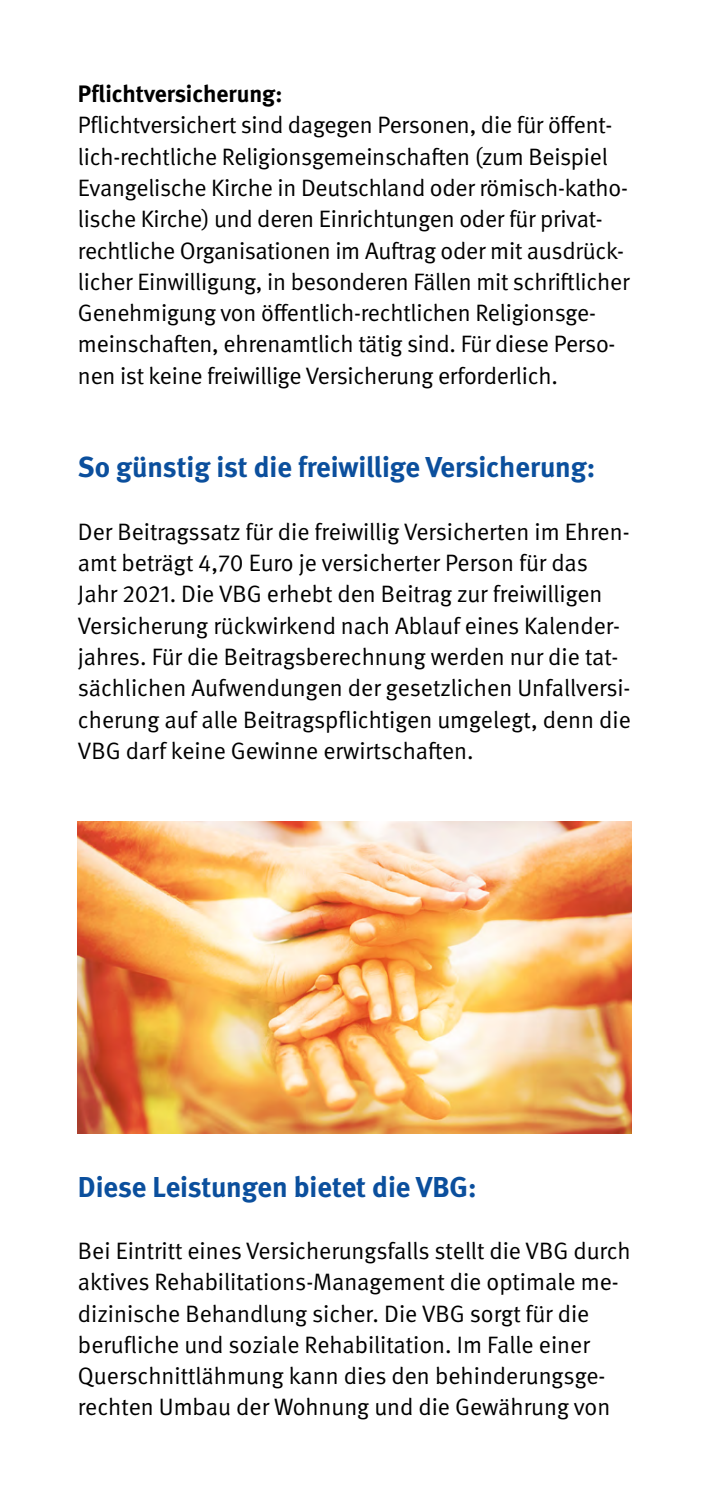
<style>
.page{position:relative;width:709px;height:1489px;background:#fff}
.page>*{position:absolute;margin:0;border:0;box-sizing:border-box;transform-origin:0 0}
.Zwischenüberschrift{font:700 28.75px "DGUV Meta";color:#0b4f9d}
.Fließtext__9_5pt{font:23.75px/31.2px "DGUV Meta";letter-spacing:-.01em;color:#000}
.Fließtext__9_5pt-2{font:700 23.75px "DGUV Meta";color:#000}
</style>
<div class="page">
<img style="left:78px;top:821px;width:553px;height:312px">
<p class="Fließtext__9_5pt-2" style="left:78px;top:80px;width:206px">Pflichtversicherung:</p>
<p class="Fließtext__9_5pt" style="left:78px;top:110px;width:553px">Pflichtversichert sind dagegen Personen, die für öffent&shy;lich-rechtliche Religionsgemeinschaften (zum Beispiel Evangelische Kirche in Deutschland oder römisch-katho&shy;lische Kirche) und deren Einrichtungen oder für privat&shy;rechtliche Organisationen im Auftrag oder mit ausdrück&shy;licher Einwilligung, in besonderen Fällen mit schriftlicher Genehmigung von öffentlich-rechtlichen Religionsge&shy;meinschaften, ehrenamtlich tätig sind. Für diese Perso&shy;nen ist keine freiwillige Versicherung erforderlich.</p>
<h2 class="Zwischenüberschrift" style="left:78px;top:450px;width:518px">So günstig ist die freiwillige Versicherung:</h2>
<p class="Fließtext__9_5pt" style="left:78px;top:516px;width:554px">Der Beitragssatz für die freiwillig Versicherten im Ehren&shy;amt beträgt 4,70 Euro je versicherter Person für das Jahr 2021. Die VBG erhebt den Beitrag zur freiwilligen Versicherung rückwirkend nach Ablauf eines Kalender&shy;jahres. Für die Beitragsberechnung werden nur die tat&shy;sächlichen Aufwendungen der gesetzlichen Unfallversi&shy;cherung auf alle Beitragspflichtigen umgelegt, denn die VBG darf keine Gewinne erwirtschaften.</p>
<h2 class="Zwischenüberschrift" style="left:78px;top:1169px;width:400px">Diese Leistungen bietet die VBG:</h2>
<p class="Fließtext__9_5pt" style="left:78px;top:1235px;width:554px">Bei Eintritt eines Versicherungsfalls stellt die VBG durch aktives Rehabilitations-Management die optimale me&shy;dizinische Behandlung sicher. Die VBG sorgt für die berufliche und soziale Rehabilitation. Im Falle einer Querschnittlähmung kann dies den behinderungsge&shy;rechten Umbau der Wohnung und die Gewährung von</p>
</div>
